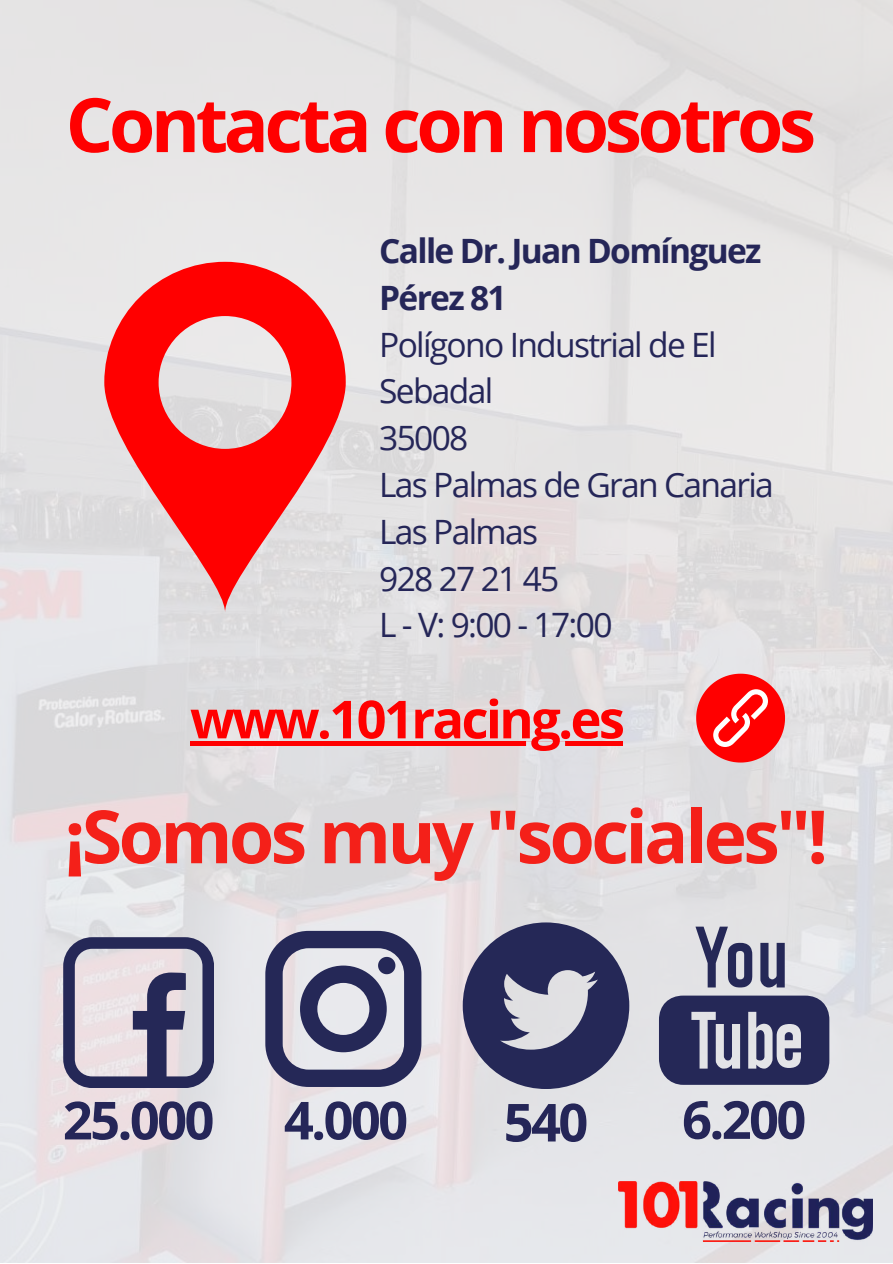
<style>
.page{position:relative;width:893px;height:1264px;background:#fff}
.page>*{position:absolute;margin:0;border:0;box-sizing:border-box;transform-origin:0 0}
.t1{font:700 75px "Open Sans";letter-spacing:-.06em;color:#f00}
.t2{font:700 73.5px "Open Sans";letter-spacing:-.05em;color:#f42019}
.t3{font:700 52.5px "Open Sans";letter-spacing:-.05em;color:#252658}
.t4{font:700 52.5px "Open Sans";letter-spacing:-.05em;color:#f00}
.t5{font:33.45px/46.8px "Open Sans";letter-spacing:-.05em;color:#252658}
.t6{font:700 33.45px/46.8px "Open Sans";letter-spacing:-.05em;color:#252658}
</style>
<div class="page">
<img style="left:0;top:0;width:892px;height:1262px">
<img style="left:618px;top:1181px;width:254px;height:60px">
<svg style="left:104px;top:262px;width:242px;height:350px;background:#ef797a"></svg>
<svg style="left:63px;top:937px;width:151px;height:150px;background:#9d99ad"></svg>
<svg style="left:659px;top:926px;width:170px;height:158px;background:#81839c"></svg>
<svg style="left:265px;top:930px;width:156px;height:156px;background:#8888a1"></svg>
<div style="left:190px;top:741px;width:432px;height:5px;background:#f00"></div>
<svg style="left:462px;top:922px;width:167px;height:166px;background:#6d6e8c"></svg>
<svg style="left:677px;top:655px;width:126px;height:126px;background:#ed9597"></svg>
<h1 class="t1" style="left:66px;top:72px;width:752px">Contacta con nosotros</h1>
<p class="t6" style="left:379px;top:226px;width:384px">Calle Dr. Juan Domínguez<br>Pérez 81</p>
<p class="t5" style="left:379px;top:320px;width:396px">Polígono Industrial de El<br>Sebadal<br>35008<br>Las Palmas de Gran Canaria<br>Las Palmas<br>928 27 21 45<br>L - V: 9:00 - 17:00</p>
<h3 class="t4" style="left:190px;top:682px;width:436px">www.101racing.es</h3>
<h2 class="t2" style="left:64px;top:784px;width:765px">¡Somos muy "sociales"!</h2>
<h3 class="t3" style="left:63px;top:1083px;width:153px">25.000</h3>
<h3 class="t3" style="left:284px;top:1083px;width:126px">4.000</h3>
<h3 class="t3" style="left:503px;top:1085px;width:86px">540</h3>
<h3 class="t3" style="left:682px;top:1082px;width:126px">6.200</h3>
</div>
